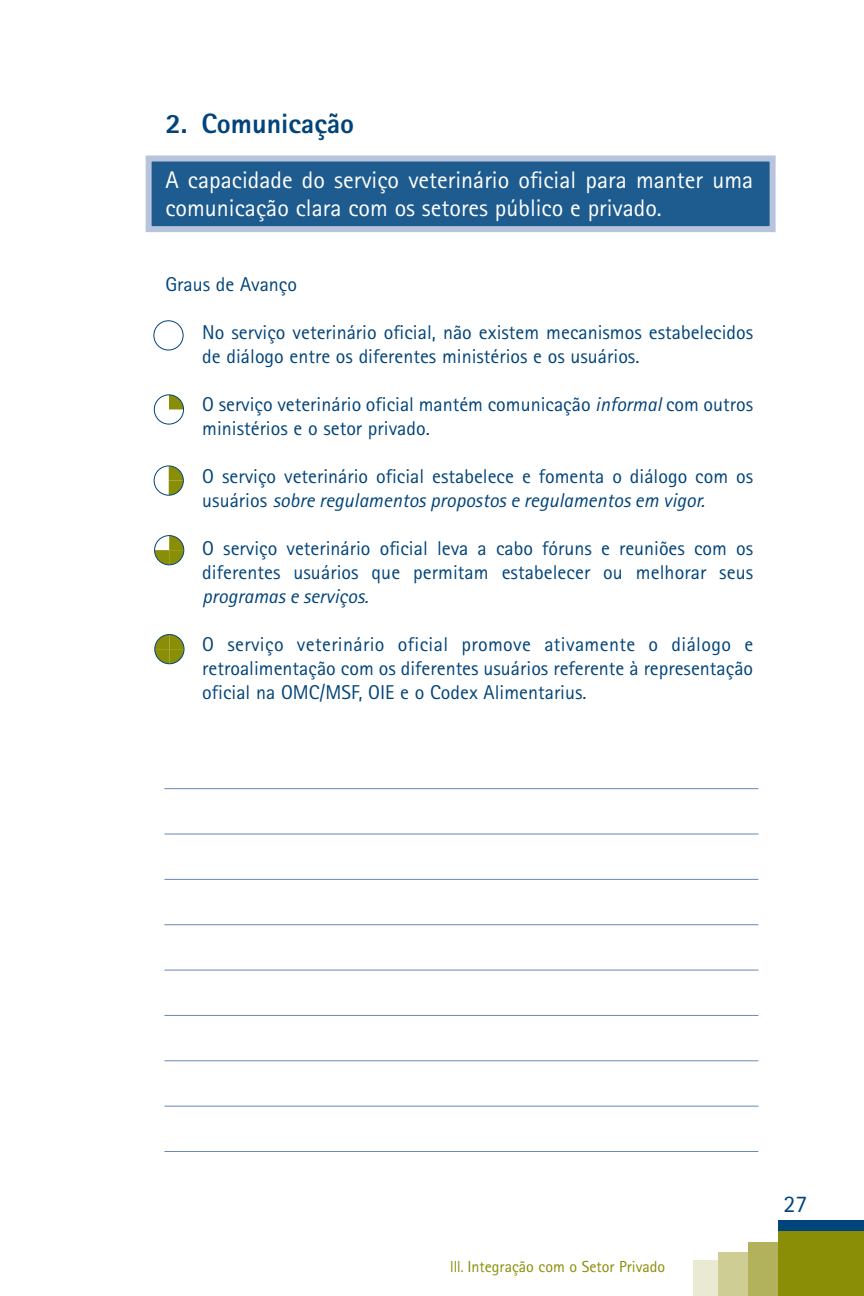
<style>
.page{position:relative;width:864px;height:1296px;background:#fff}
.page>*{position:absolute;margin:0;border:0;box-sizing:border-box;transform-origin:0 0}
.t1{font:800 28px "Rotis Sans Serif";color:#00447b}
.t2{font:24px/28.8px "Rotis Sans Serif";color:#fff}
.t3{font:24px "Rotis Sans Serif";color:#00447b}
.t4{font:20px/24px "Rotis Sans Serif";color:#00447b}
.t5{font:italic 20px "Rotis Sans Serif";color:#00447b}
.t6{font:16px "Rotis Sans Serif";color:#8a8d06;scale:.85 1}
.s1{font-style:italic}
</style>
<div class="page">
<div style="left:693px;top:1261px;width:64px;height:35px;background:#eaead2"></div>
<div style="left:778px;top:1221px;width:86px;height:12px;background:#00447b"></div>
<div style="left:718px;top:1252px;width:39px;height:44px;background:#cdcd94"></div>
<div style="left:748px;top:1242px;width:34px;height:54px;background:#b2b25d"></div>
<div style="left:779px;top:1231px;width:85px;height:65px;background:#8a8d06"></div>
<div style="left:149px;top:159px;width:624px;height:70px;background:#1e5b8f"></div>
<div style="left:146px;top:156px;width:630px;height:76px;border:6px solid #b8c4dc"></div>
<div style="left:154px;top:321px;width:29px;height:29px;border:1px solid #00447b;border-radius:50%"></div>
<svg style="left:169px;top:395px;width:15px;height:14px"></svg>
<div style="left:154px;top:395px;width:30px;height:29px;border:1px solid #00447b;border-radius:50%"></div>
<svg style="left:169px;top:466px;width:14px;height:29px"></svg>
<div style="left:154px;top:466px;width:30px;height:29px;border:1px solid #00447b;border-radius:50%"></div>
<svg style="left:155px;top:536px;width:29px;height:29px"></svg>
<div style="left:154px;top:535px;width:30px;height:30px;border:1px solid #00447b;border-radius:50%"></div>
<svg style="left:155px;top:635px;width:29px;height:29px"></svg>
<div style="left:155px;top:634px;width:29px;height:30px;border:1px solid #00447b;border-radius:50%"></div>
<hr style="left:164px;top:788px;width:594px;height:1px;background:#6988b2">
<hr style="left:164px;top:834px;width:594px;height:1px;background:#6988b2">
<hr style="left:164px;top:879px;width:594px;height:1px;background:#6988b2">
<hr style="left:164px;top:924px;width:594px;height:1px;background:#6988b2">
<hr style="left:164px;top:970px;width:594px;height:1px;background:#6988b2">
<hr style="left:164px;top:1015px;width:594px;height:1px;background:#6988b2">
<hr style="left:164px;top:1060px;width:594px;height:1px;background:#6988b2">
<hr style="left:164px;top:1106px;width:594px;height:1px;background:#6988b2">
<hr style="left:164px;top:1151px;width:594px;height:1px;background:#6988b2">
<h1 class="t1" style="left:165px;top:114px;width:190px">2. Comunicação</h1>
<p class="t2" style="left:165px;top:168px;width:589px">A capacidade do serviço veterinário oficial para manter uma comunicação clara com os setores público e privado.</p>
<p class="t4" style="left:165px;top:274px;width:133px">Graus de Avanço</p>
<p class="t4" style="left:202px;top:322px;width:552px">No serviço veterinário oficial, não existem mecanismos estabelecidos de diálogo entre os diferentes ministérios e os usuários.</p>
<p class="t4" style="left:202px;top:394px;width:552px">O serviço veterinário oficial mantém comunicação <span class="s1">informal</span> com outros ministérios e o setor privado.</p>
<p class="t4" style="left:202px;top:466px;width:552px">O serviço veterinário oficial estabelece e fomenta o diálogo com os usuários <span class="s1">sobre regulamentos propostos e regulamentos em vigor.</span></p>
<p class="t4" style="left:202px;top:538px;width:552px">O serviço veterinário oficial leva a cabo fóruns e reuniões com os diferentes usuários que permitam estabelecer ou melhorar seus</p>
<p class="t5" style="left:202px;top:589px;width:168px">programas e serviços.</p>
<p class="t4" style="left:202px;top:634px;width:552px;text-align:justify">O serviço veterinário oficial promove ativamente o diálogo e retroalimentação com os diferentes usuários referente à representação oficial na OMC/MSF, OIE e o Codex Alimentarius.</p>
<p class="t6" style="left:450px;top:1261px;width:255px">III. Integração com o Setor Privado</p>
<p class="t3" style="left:784px;top:1196px;width:25px">27</p>
</div>
